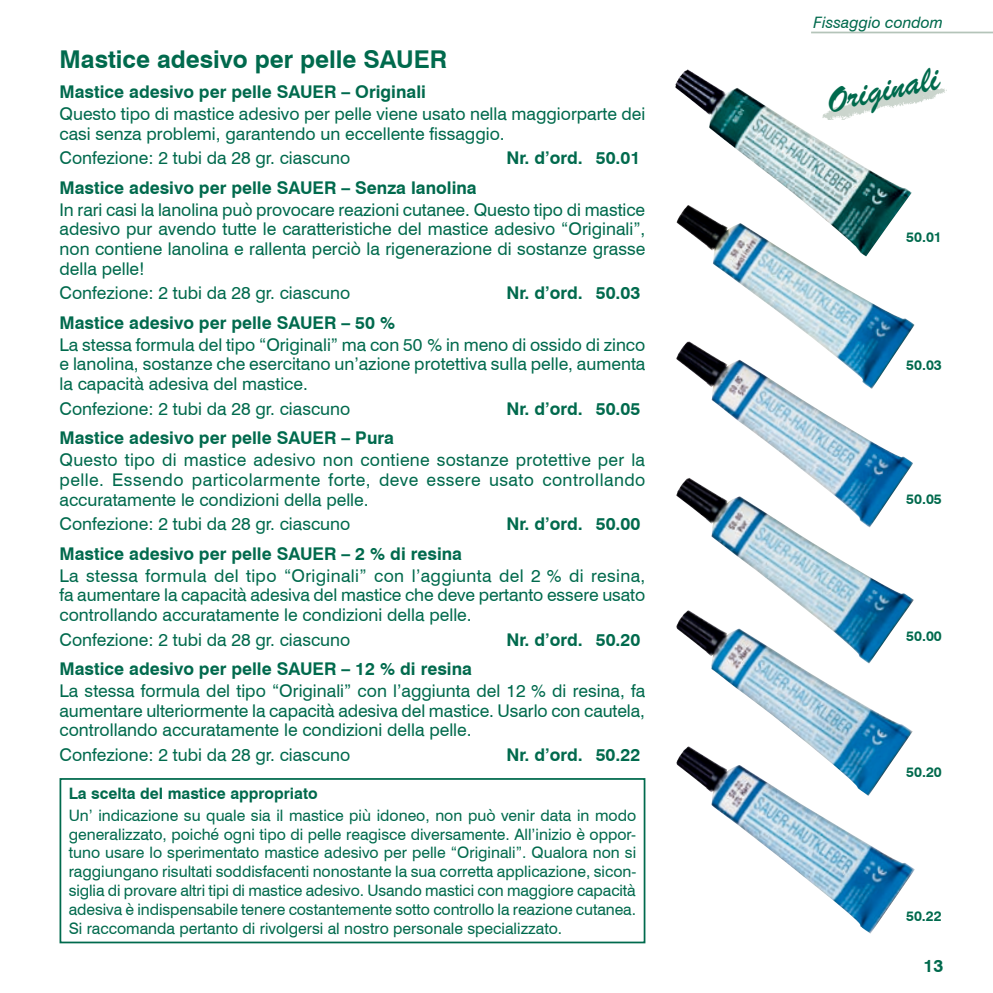
<style>
.page{position:relative;width:993px;height:993px;background:#fff}
.page>*{position:absolute;margin:0;border:0;box-sizing:border-box;transform-origin:0 0}
.t1{font:35px "Brush Script BT";color:#006a4d}
.t2{font:700 24.5px "Swiss 721 BT";color:#006a4d}
.t3{font:17.5px/19.6px "Swiss 721 BT";color:#006a4d;text-align:justify}
.t4{font:700 17.5px "Swiss 721 BT";color:#006a4d}
.t5{font:15.75px/18.9px "Swiss 721 BT";color:#006a4d;text-align:justify}
.t6{font:700 15.75px "Swiss 721 BT";color:#006a4d}
.t7{font:italic 15.75px "Swiss 721 BT";color:#006a4d}
.t8{font:700 14px "Swiss 721 BT";color:#006a4d}
</style>
<div class="page">
<img style="left:911px;top:88px;width:34px;height:16px">
<img style="left:711px;top:527px;width:203px;height:83px">
<img style="left:675px;top:69px;width:236px;height:136px">
<img style="left:676px;top:205px;width:238px;height:136px">
<img style="left:676px;top:341px;width:236px;height:186px">
<img style="left:676px;top:610px;width:237px;height:136px">
<img style="left:676px;top:746px;width:238px;height:187px">
<div style="left:59px;top:777px;width:586px;height:166px;border:2px solid #006a4d"></div>
<hr style="left:810px;top:32px;width:182px;height:1px;background:#b4c4b9">
<h2 class="t2" style="left:59px;top:45px;width:389px">Mastice adesivo per pelle SAUER</h2>
<p class="t4" style="left:59px;top:81px;width:368px">Mastice adesivo per pelle SAUER – Originali</p>
<p class="t3" style="left:59px;top:104px;width:587px">Questo tipo di mastice adesivo per pelle viene usato nella maggiorparte dei casi senza problemi, garantendo un eccellente fissaggio.</p>
<p class="t3" style="left:59px;top:148px;width:292px">Confezione: 2 tubi da 28 gr. ciascuno</p>
<p class="t4" style="left:506px;top:147px;width:135px">Nr. d’ord. 50.01</p>
<p class="t4" style="left:59px;top:177px;width:418px">Mastice adesivo per pelle SAUER – Senza lanolina</p>
<p class="t3" style="left:59px;top:199px;width:587px">In rari casi la lanolina può provocare reazioni cutanee. Questo tipo di mastice adesivo pur avendo tutte le caratteristiche del mastice adesivo “Originali”, non contiene lanolina e rallenta perciò la rigenerazione di sostanze grasse della pelle!</p>
<p class="t3" style="left:59px;top:283px;width:292px">Confezione: 2 tubi da 28 gr. ciascuno</p>
<p class="t4" style="left:506px;top:282px;width:135px">Nr. d’ord. 50.03</p>
<p class="t4" style="left:59px;top:312px;width:337px">Mastice adesivo per pelle SAUER – 50 %</p>
<p class="t3" style="left:59px;top:334px;width:587px">La stessa formula del tipo “Originali” ma con 50 % in meno di ossido di zinco e lanolina, sostanze che esercitano un’azione protettiva sulla pelle, aumenta la capacità adesiva del mastice.</p>
<p class="t3" style="left:59px;top:398px;width:292px">Confezione: 2 tubi da 28 gr. ciascuno</p>
<p class="t4" style="left:506px;top:397px;width:135px">Nr. d’ord. 50.05</p>
<p class="t4" style="left:59px;top:427px;width:336px">Mastice adesivo per pelle SAUER – Pura</p>
<p class="t3" style="left:59px;top:450px;width:587px">Questo tipo di mastice adesivo non contiene sostanze protettive per la pelle. Essendo particolarmente forte, deve essere usato controllando accuratamente le condizioni della pelle.</p>
<p class="t3" style="left:59px;top:513px;width:292px">Confezione: 2 tubi da 28 gr. ciascuno</p>
<p class="t4" style="left:506px;top:513px;width:135px">Nr. d’ord. 50.00</p>
<p class="t4" style="left:59px;top:542px;width:404px">Mastice adesivo per pelle SAUER – 2 % di resina</p>
<p class="t3" style="left:59px;top:565px;width:587px">La stessa formula del tipo “Originali” con l’aggiunta del 2 % di resina, fa aumentare la capacità adesiva del mastice che deve pertanto essere usato controllando accuratamente le condizioni della pelle.</p>
<p class="t3" style="left:59px;top:629px;width:292px">Confezione: 2 tubi da 28 gr. ciascuno</p>
<p class="t4" style="left:506px;top:628px;width:135px">Nr. d’ord. 50.20</p>
<p class="t4" style="left:59px;top:658px;width:414px">Mastice adesivo per pelle SAUER – 12 % di resina</p>
<p class="t3" style="left:59px;top:680px;width:587px">La stessa formula del tipo “Originali” con l’aggiunta del 12 % di resina, fa aumentare ulteriormente la capacità adesiva del mastice. Usarlo con cautela, controllando accuratamente le condizioni della pelle.</p>
<p class="t3" style="left:59px;top:744px;width:292px">Confezione: 2 tubi da 28 gr. ciascuno</p>
<p class="t4" style="left:506px;top:744px;width:135px">Nr. d’ord. 50.22</p>
<p class="t6" style="left:69px;top:783px;width:250px">La scelta del mastice appropriato</p>
<p class="t5" style="left:69px;top:805px;width:569px">Un’ indicazione su quale sia il mastice più idoneo, non può venir data in modo generalizzato, poiché ogni tipo di pelle reagisce diversamente. All’inizio è oppor&shy;tuno usare lo sperimentato mastice adesivo per pelle “Originali”. Qualora non si raggiungano risultati soddisfacenti nonostante la sua corretta applicazione, sicon&shy;siglia di provare altri tipi di mastice adesivo. Usando mastici con maggiore capacità adesiva è indispensabile tenere costantemente sotto controllo la reazione cutanea.<br>Si raccomanda pertanto di rivolgersi al nostro personale specializzato.</p>
<p class="t7" style="left:813px;top:13px;width:131px">Fissaggio condom</p>
<h1 class="t1" style="left:822px;top:80px;width:116px;rotate:-12deg">Originali</h1>
<p class="t8" style="left:905px;top:229px;width:37px">50.01</p>
<p class="t8" style="left:905px;top:356px;width:37px">50.03</p>
<p class="t8" style="left:905px;top:490px;width:37px">50.05</p>
<p class="t8" style="left:905px;top:627px;width:37px">50.00</p>
<p class="t8" style="left:905px;top:763px;width:37px">50.20</p>
<p class="t8" style="left:905px;top:907px;width:37px">50.22</p>
<p class="t4" style="left:923px;top:954px;width:21px">13</p>
</div>
